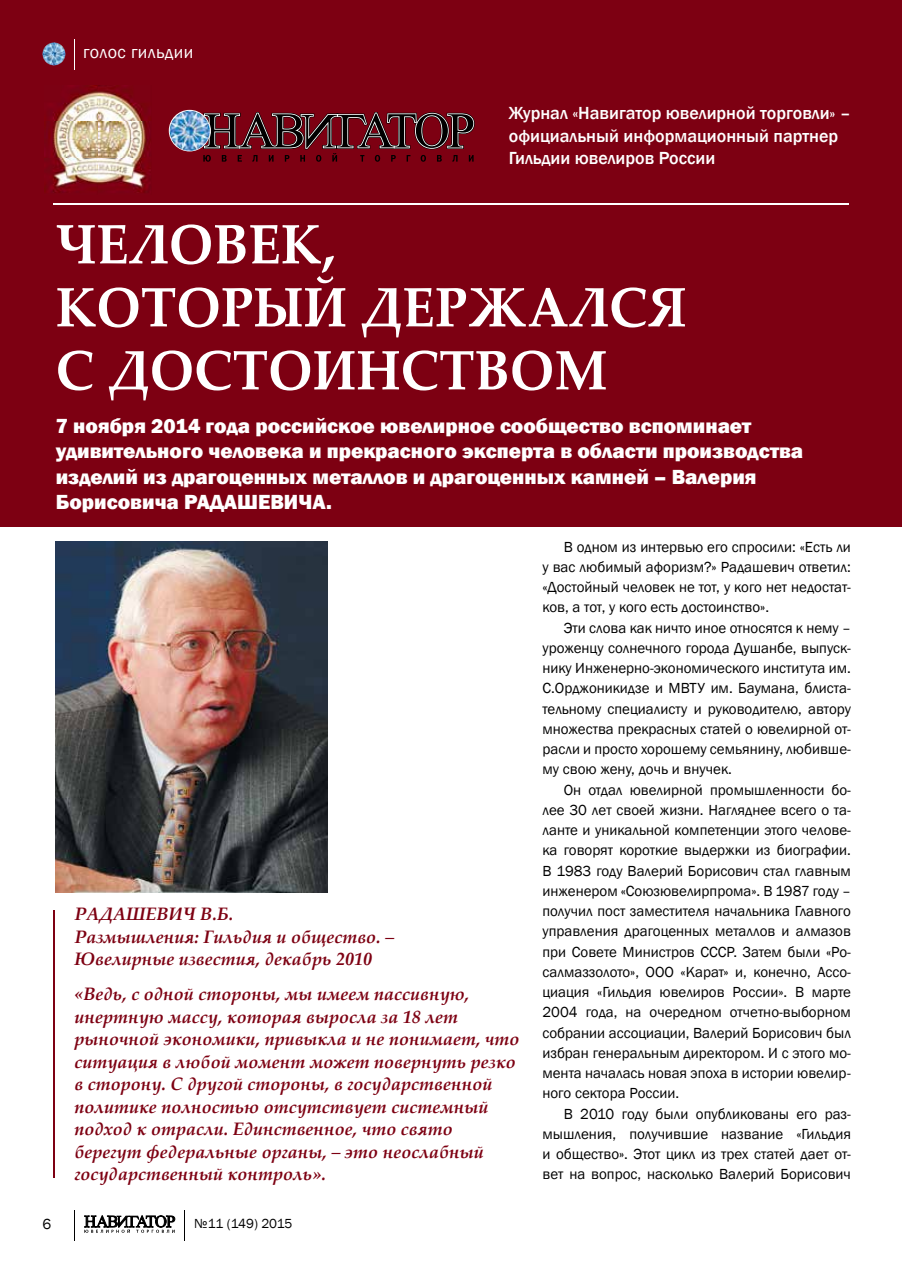
<style>
.page{position:relative;width:902px;height:1263px;background:#fff}
.page>*{position:absolute;margin:0;border:0;box-sizing:border-box;transform-origin:0 0}
.t1{font:700 55.5px/63px "Palatino Linotype";color:#fff;scale:.96 1}
.t2{font:800 21px/25.5px "Franklin Gothic";color:#fff}
.t3{font:italic 700 18px/22.5px "Palatino Linotype";color:#7d0012}
.t4{font:500 18px/22.5px "Franklin Gothic";color:#fff}
.t5{font:18px "Franklin Gothic";letter-spacing:.02em;color:#fff}
.t6{font:15px/20.2px "Franklin Gothic";color:#000;text-align:justify}
.t7{font:13.5px "Franklin Gothic";letter-spacing:-.015em;color:#000}
</style>
<div class="page">
<svg style="left:84px;top:1215px;width:91px;height:18px"></svg>
<hr style="left:184px;top:1210px;width:1px;height:31px;background:#000">
<hr style="left:74px;top:1210px;width:1px;height:31px;background:#000">
<div style="left:0;top:0;width:901px;height:526px;background:#7d0012"></div>
<img style="left:43px;top:43px;width:22px;height:22px;border-radius:11px">
<hr style="left:74px;top:39px;width:1px;height:30px;background:#fff">
<img style="left:44px;top:86px;width:104px;height:107px">
<svg style="left:169px;top:110px;width:41px;height:41px"></svg>
<img style="left:170px;top:111px;width:40px;height:40px;border-radius:20px">
<svg style="left:203px;top:112px;width:271px;height:50px"></svg>
<hr style="left:53px;top:203px;width:795px;height:2px;background:#fff">
<hr style="left:54px;top:910px;width:1px;height:267px;background:#7d0012">
<img style="left:56px;top:541px;width:271px;height:351px">
<p class="t5" style="left:83px;top:41px;width:112px">голос гильдии</p>
<p class="t4" style="left:508px;top:102px;width:343px">Журнал «Навигатор ювелирной торговли» – официальный информационный партнер<br>Гильдии ювелиров России</p>
<h1 class="t1" style="left:56px;top:211px;width:658px">ЧЕЛОВЕК,<br>КОТОРЫЙ ДЕРЖАЛСЯ<br>С ДОСТОИНСТВОМ</h1>
<h2 class="t2" style="left:56px;top:413px;width:749px">7 ноября 2014 года российское ювелирное сообщество вспоминает удивительного человека и прекрасного эксперта в области производства изделий из драгоценных металлов и драгоценных камней – Валерия Борисовича РАДАШЕВИЧА.</h2>
<p class="t3" style="left:74px;top:902px;width:321px">Радашевич в.Б.<br>Размышления: Гильдия и общество. –<br>Ювелирные известия, декабрь 2010</p>
<p class="t3" style="left:74px;top:982px;width:446px">«ведь, с одной стороны, мы имеем пассивную, инертную массу, которая выросла за 18 лет рыночной экономики, привыкла и не понимает, что ситуация в любой момент может повернуть резко в сторону. С другой стороны, в государственной политике полностью отсутствует системный подход к отрасли. единственное, что свято берегут федеральные органы, – это неослабный государственный контроль».</p>
<p class="t6" style="left:43px;top:1214px;width:10px">6</p>
<p class="t7" style="left:194px;top:1215px;width:100px">№11 (149) 2015</p>
<p class="t6" style="left:542px;top:537px;width:310px;text-indent:21px">В одном из интервью его спросили: «Есть ли у вас любимый афоризм?» Радашевич ответил: «достойный человек не тот, у кого нет недостат&shy;ков, а тот, у кого есть достоинство».</p>
<p class="t6" style="left:542px;top:618px;width:310px;text-indent:21px">Эти слова как ничто иное относятся к нему – уроженцу солнечного города душанбе, выпуск&shy;нику Инженерно-экономического института им.<br>С.Орджоникидзе и МВТУ им. Баумана, блиста&shy;тельному специалисту и руководителю, автору множества прекрасных статей о ювелирной от&shy;расли и просто хорошему семьянину, любивше&shy;му свою жену, дочь и внучек.</p>
<p class="t6" style="left:542px;top:780px;width:310px;text-indent:21px">Он отдал ювелирной промышленности бо&shy;лее 30 лет своей жизни. Нагляднее всего о та&shy;ланте и уникальной компетенции этого челове&shy;ка говорят короткие выдержки из биографии.<br>В 1983 году Валерий Борисович стал главным инженером «Союзювелирпрома». В 1987 году – получил пост заместителя начальника Главного управления драгоценных металлов и алмазов при Совете Министров СССР. Затем были «Ро&shy;салмаззолото», ООО «Карат» и, конечно, Ассо&shy;циация «Гильдия ювелиров России». В марте 2004 года, на очередном отчетно-выборном собрании ассоциации, Валерий Борисович был избран генеральным директором. И с этого мо&shy;мента началась новая эпоха в истории ювелир&shy;ного сектора России.</p>
<p class="t6" style="left:542px;top:1104px;width:310px;text-indent:21px">В 2010 году были опубликованы его раз&shy;мышления, получившие название «Гильдия и общество». Этот цикл из трех статей дает от&shy;вет на вопрос, насколько Валерий Борисович</p>
</div>
